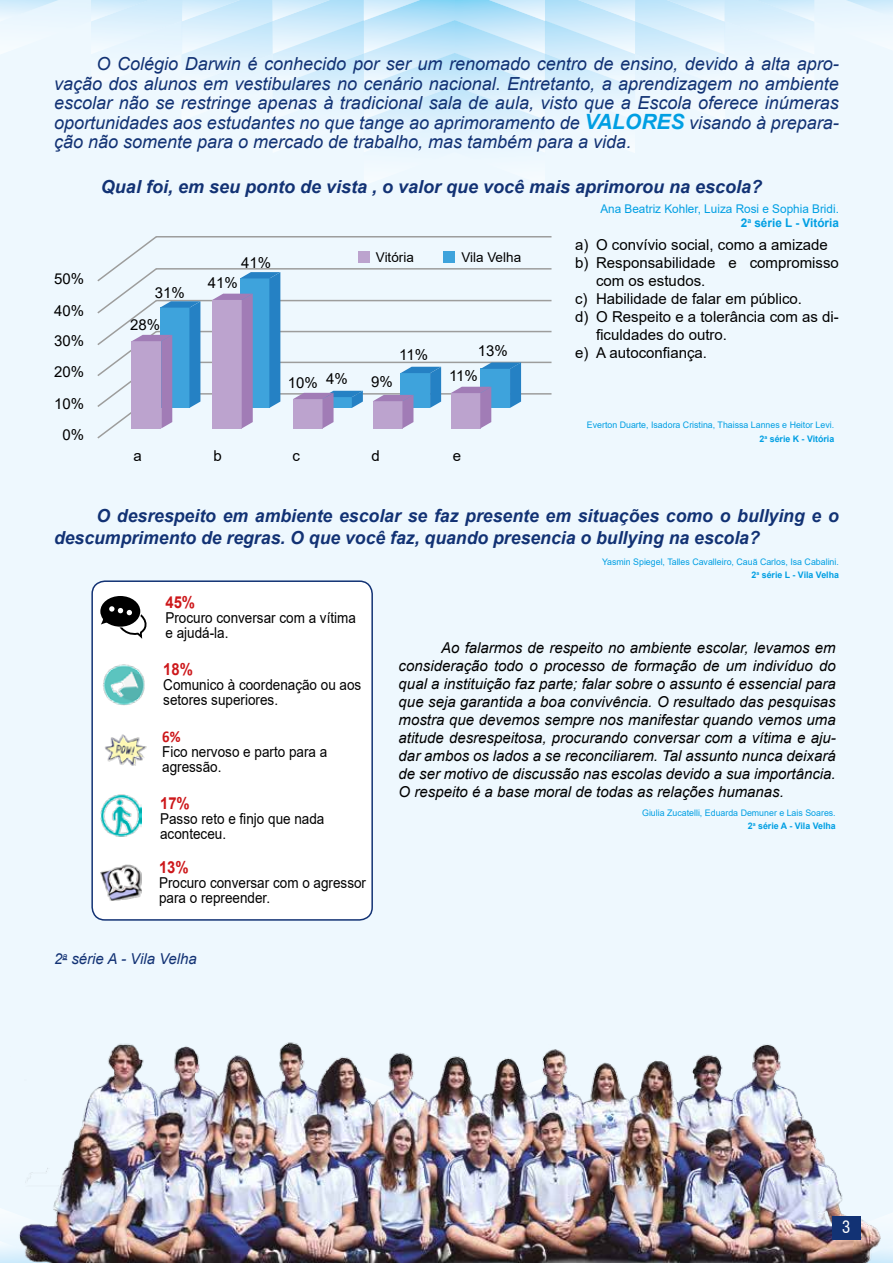
<style>
.page{position:relative;width:893px;height:1263px;background:#eef8fe}
.page>*{position:absolute;margin:0;border:0;box-sizing:border-box;transform-origin:0 0}
.t1{font:italic 18px/19.5px "Arial";color:#123274;text-align:justify}
.t2{font:italic 700 18px/21.6px "Arial";color:#123274}
.t3{font:700 16.5px "Arial";color:#cd171a;scale:.9 1}
.t4{font:700 16.5px "Calibri";color:#cd171a;scale:.9 1}
.t5{font:condensed 16.5px "Swiss 721 BT";color:#fff}
.t6{font:italic 15px/18px "Arial";color:#000;text-align:justify}
.t7{font:15px/32.1px "Arial";color:#000}
.t8{font:15px/15px "Arial";color:#000;scale:.9 1}
.t9{font:italic 15px "Arial";color:#123274}
.t10{font:13.5px "Arial";color:#000}
.t11{font:12px/14.4px "Arial";color:#009fe3;text-align:right}
.t12{font:9px/13.5px "Arial";color:#009fe3;text-align:right}
.s1{font-weight:700;font-size:21px;color:#009fe3}
.s2{font-weight:700}
</style>
<div class="page">
<svg style="left:0;top:0;width:893px;height:135px"></svg>
<img style="left:6px;top:1042px;width:887px;height:221px">
<div style="left:832px;top:1216px;width:28px;height:23px;background:#123274"></div>
<hr style="left:156px;top:236px;width:395px;height:1px;background:#9d9d9c">
<hr style="left:156px;top:268px;width:395px;height:2px;background:#9d9d9c">
<hr style="left:156px;top:300px;width:395px;height:1px;background:#9d9d9c">
<hr style="left:156px;top:331px;width:395px;height:1px;background:#9d9d9c">
<hr style="left:156px;top:362px;width:395px;height:1px;background:#9d9d9c">
<hr style="left:156px;top:393px;width:395px;height:2px;background:#9d9d9c">
<svg style="left:212px;top:272px;width:68px;height:156px;background:#8ca2d1"></svg>
<svg style="left:293px;top:391px;width:70px;height:37px"></svg>
<svg style="left:373px;top:367px;width:68px;height:61px"></svg>
<svg style="left:451px;top:362px;width:70px;height:66px"></svg>
<svg style="left:97px;top:236px;width:103px;height:203px"></svg>
<div style="left:359px;top:251px;width:11px;height:12px;background:#bca3ce"></div>
<div style="left:443px;top:251px;width:11px;height:12px;background:#3ea3dc"></div>
<div style="left:92px;top:581px;width:280px;height:339px;background:#fff;border-radius:13px"></div>
<div style="left:91px;top:580px;width:282px;height:341px;border:2px solid #123274;border-radius:13px"></div>
<img style="left:103px;top:664px;width:42px;height:42px">
<img style="left:105px;top:734px;width:42px;height:32px">
<img style="left:100px;top:795px;width:42px;height:41px">
<img style="left:100px;top:864px;width:42px;height:36px">
<svg style="left:100px;top:596px;width:47px;height:43px"></svg>
<p class="t1" style="left:54px;top:54px;width:786px;text-indent:43px">O Colégio Darwin é conhecido por ser um renomado centro de ensino, devido à alta apro&shy;vação dos alunos em vestibulares no cenário nacional. Entretanto, a aprendizagem no ambiente escolar não se restringe apenas à tradicional sala de aula, visto que a Escola oferece inúmeras oportunidades aos estudantes no que tange ao aprimoramento de <span class="s1">VALORES</span> visando à prepara&shy;ção não somente para o mercado de trabalho, mas também para a vida.</p>
<p class="t2" style="left:101px;top:176px;width:663px">Qual foi, em seu ponto de vista , o valor que você mais aprimorou na escola?</p>
<p class="t7" style="left:54px;top:262px;width:32px">50%<br>40%</p>
<p class="t7" style="left:54px;top:325px;width:32px;line-height:30.6px">30%<br>20%</p>
<p class="t7" style="left:54px;top:388px;width:32px">10%</p>
<p class="t7" style="left:62px;top:418px;width:23px">0%</p>
<p class="t7" style="left:155px;top:277px;width:32px">31%</p>
<p class="t7" style="left:130px;top:309px;width:32px">28%</p>
<p class="t7" style="left:241px;top:246px;width:32px">41%</p>
<p class="t7" style="left:208px;top:266px;width:32px">41%</p>
<p class="t10" style="left:376px;top:248px;width:40px">Vitória</p>
<p class="t10" style="left:461px;top:248px;width:61px">Vila Velha</p>
<p class="t7" style="left:288px;top:366px;width:61px">10% 4%</p>
<p class="t7" style="left:371px;top:366px;width:23px">9%</p>
<p class="t7" style="left:399px;top:338px;width:30px">11%</p>
<p class="t7" style="left:478px;top:334px;width:32px">13%</p>
<p class="t7" style="left:449px;top:359px;width:30px">11%</p>
<p class="t7" style="left:134px;top:440px;width:10px">a</p>
<p class="t7" style="left:213px;top:440px;width:10px">b</p>
<p class="t7" style="left:293px;top:440px;width:9px">c</p>
<p class="t7" style="left:372px;top:440px;width:10px">d</p>
<p class="t7" style="left:453px;top:440px;width:10px">e</p>
<p class="t11" style="left:600px;top:201px;width:240px">Ana Beatriz Kohler, Luiza Rosi e Sophia Bridi.<br><span class="s2">2</span><sup>a</sup> <span class="s2">série L - Vitória</span></p>
<p class="t7" style="left:575px;top:229px;width:254px">a) O convívio social, como a amizade</p>
<p class="t7" style="left:575px;top:247px;width:265px">b) Responsabilidade e compromisso</p>
<p class="t7" style="left:596px;top:265px;width:111px">com os estudos.</p>
<p class="t7" style="left:575px;top:283px;width:228px">c) Habilidade de falar em público.</p>
<p class="t7" style="left:575px;top:301px;width:265px">d) O Respeito e a tolerância com as di-</p>
<p class="t7" style="left:596px;top:319px;width:132px">ficuldades do outro.</p>
<p class="t7" style="left:575px;top:337px;width:133px">e) A autoconfiança.</p>
<p class="t12" style="left:587px;top:418px;width:249px">Everton Duarte, Isadora Cristina, Thaissa Lannes e Heitor Levi.<br><span class="s2">2</span><sup>a</sup> <span class="s2">série K - Vitória</span></p>
<p class="t2" style="left:54px;top:506px;width:786px;text-indent:43px">O desrespeito em ambiente escolar se faz presente em situações como o bullying e o descumprimento de regras. O que você faz, quando presencia o bullying na escola?</p>
<p class="t3" style="left:165px;top:591px;width:35px">45%</p>
<p class="t8" style="left:165px;top:610px;width:213px">Procuro conversar com a vítima e ajudá-la.</p>
<p class="t3" style="left:163px;top:657px;width:35px">18%</p>
<p class="t8" style="left:163px;top:677px;width:222px">Comunico à coordenação ou aos setores superiores.</p>
<p class="t4" style="left:162px;top:726px;width:22px">6%</p>
<p class="t8" style="left:162px;top:744px;width:185px">Fico nervoso e parto para a agressão.</p>
<p class="t3" style="left:160px;top:791px;width:35px">17%</p>
<p class="t8" style="left:160px;top:811px;width:184px">Passo reto e finjo que nada aconteceu.</p>
<p class="t3" style="left:159px;top:855px;width:35px">13%</p>
<p class="t8" style="left:159px;top:875px;width:232px">Procuro conversar com o agressor para o repreender.</p>
<p class="t9" style="left:54px;top:949px;width:144px">2<sup>a</sup> série A - Vila Velha</p>
<p class="t12" style="left:602px;top:555px;width:238px">Yasmin Spiegel, Talles Cavalleiro, Cauã Carlos, Isa Cabalini.<br><span class="s2">2</span><sup>a</sup> <span class="s2">série L - Vila Velha</span></p>
<p class="t6" style="left:399px;top:639px;width:439px;text-indent:43px">Ao falarmos de respeito no ambiente escolar, levamos em consideração todo o processo de formação de um indivíduo do qual a instituição faz parte; falar sobre o assunto é essencial para que seja garantida a boa convivência. O resultado das pesquisas mostra que devemos sempre nos manifestar quando vemos uma atitude desrespeitosa, procurando conversar com a vítima e aju&shy;dar ambos os lados a se reconciliarem. Tal assunto nunca deixará de ser motivo de discussão nas escolas devido a sua importância.<br>O respeito é a base moral de todas as relações humanas.</p>
<p class="t12" style="left:642px;top:806px;width:195px">Giulia Zucatelli, Eduarda Demuner e Lais Soares.<br><span class="s2">2</span><sup>a</sup> <span class="s2">série A - Vila Velha</span></p>
<p class="t5" style="left:842px;top:1217px;width:10px">3</p>
</div>
